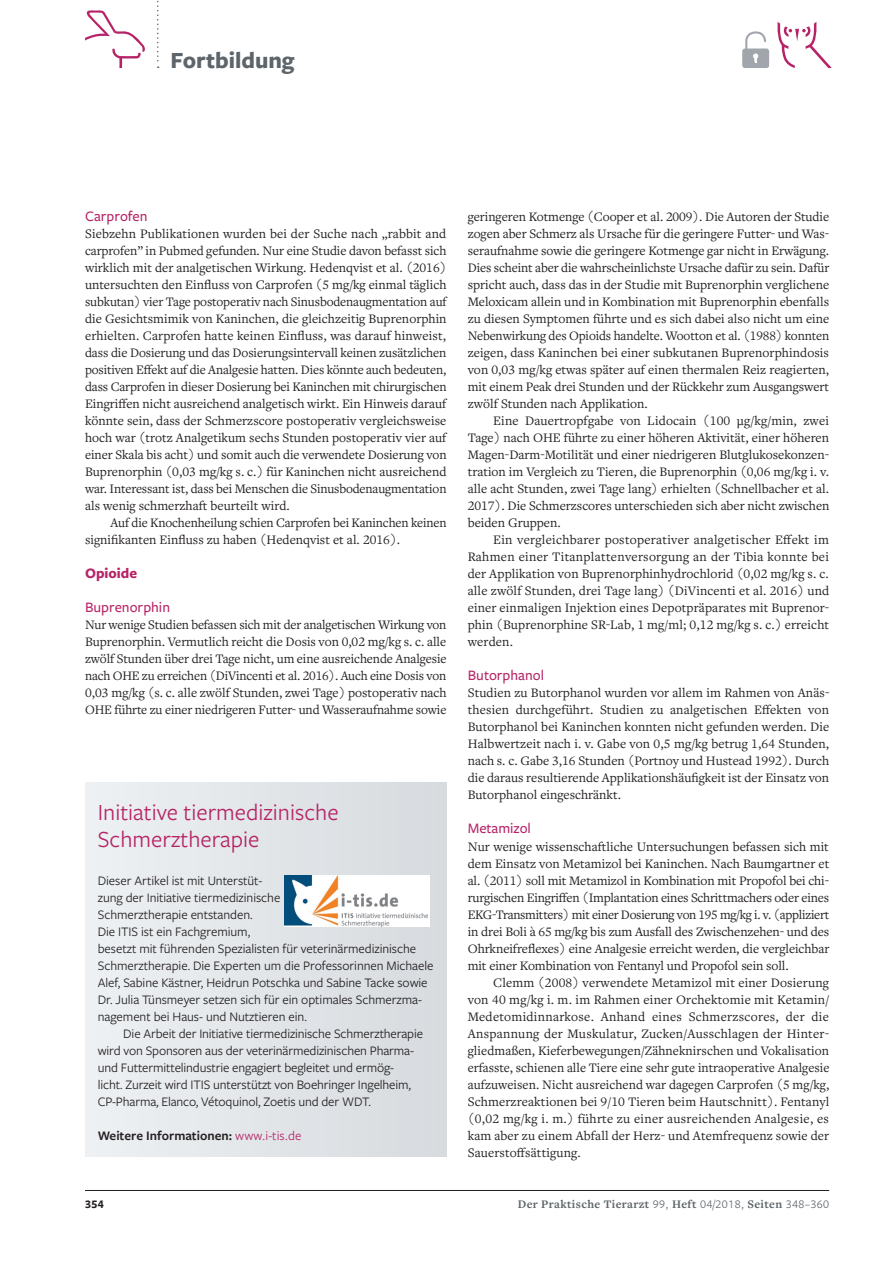
<style>
.page{position:relative;width:893px;height:1263px;background:#fff}
.page>*{position:absolute;margin:0;border:0;box-sizing:border-box;transform-origin:0 0}
.t1{font:24px/27px "Freight Sans Pro";color:#b62467}
.t2{font:700 24px "Freight Sans Pro";color:#5d656a}
.t3{font:500 15px "Freight Sans Pro";color:#b62467}
.t4{font:700 15px "Freight Sans Pro";color:#b62467}
.t5{font:13.5px/17px "Freight Text Pro";color:#231f20;text-align:justify}
.t6{font:13.5px/17px "Freight Sans Pro";letter-spacing:-.005em;color:#231f20}
.t7{font:600 13.5px "Freight Sans Pro";color:#231f20}
.t8{font:700 12px "Freight Text Pro";letter-spacing:.03em;color:#5d656a}
.t9{font:700 12px "Freight Sans Pro";color:#231f20}
.s1{font-weight:400;color:#b62467}
.s2{font-family:"Freight Sans Pro";font-weight:400}
</style>
<div class="page">
<hr style="left:85px;top:1190px;width:744px;height:1px;background:#231f20">
<svg style="left:777px;top:22px;width:55px;height:46px"></svg>
<svg style="left:742px;top:31px;width:27px;height:37px"></svg>
<svg style="left:85px;top:10px;width:60px;height:58px"></svg>
<svg style="left:157px;top:0;width:2px;height:68px"></svg>
<div style="left:85px;top:782px;width:361px;height:375px;background:#e2e6e9"></div>
<img style="left:285px;top:875px;width:142px;height:51px">
<h1 class="t2" style="left:170px;top:44px;width:126px">Fortbildung</h1>
<p class="t3" style="left:85px;top:206px;width:64px">Carprofen</p>
<p class="t5" style="left:85px;top:225px;width:363px">Siebzehn Publikationen wurden bei der Suche nach „rabbit and carprofen” in Pubmed gefunden. Nur eine Studie davon befasst sich wirklich mit der analgetischen Wirkung. Hedenqvist et al. (2016) untersuchten den Einfluss von Carprofen (5 mg/kg einmal täglich subkutan) vier Tage postoperativ nach Sinusbodenaugmentation auf die Gesichtsmimik von Kaninchen, die gleichzeitig Buprenorphin erhielten. Carprofen hatte keinen Einfluss, was darauf hinweist, dass die Dosierung und das Dosierungsintervall keinen zusätzlichen positiven Effekt auf die Analgesie hatten. Dies könnte auch bedeuten, dass Carprofen in dieser Dosierung bei Kaninchen mit chirurgischen Eingriffen nicht ausreichend analgetisch wirkt. Ein Hinweis darauf könnte sein, dass der Schmerzscore postoperativ vergleichsweise hoch war (trotz Analgetikum sechs Stunden postoperativ vier auf einer Skala bis acht) und somit auch die verwendete Dosierung von Buprenorphin (0,03 mg/kg s. c.) für Kaninchen nicht ausreichend war. Interessant ist, dass bei Menschen die Sinusbodenaugmentation als wenig schmerzhaft beurteilt wird.</p>
<p class="t5" style="left:85px;top:514px;width:363px;text-indent:26px">Auf die Knochenheilung schien Carprofen bei Kaninchen keinen signifikanten Einfluss zu haben (Hedenqvist et al. 2016).</p>
<p class="t4" style="left:85px;top:563px;width:54px">Opioide</p>
<p class="t3" style="left:85px;top:597px;width:87px">Buprenorphin</p>
<p class="t5" style="left:85px;top:616px;width:363px">Nur wenige Studien befassen sich mit der analgetischen Wirkung von Buprenorphin. Vermutlich reicht die Dosis von 0,02 mg/kg s. c. alle zwölf Stunden über drei Tage nicht, um eine ausreichende Analgesie nach OHE zu erreichen (DiVincenti et al. 2016). Auch eine Dosis von 0,03 mg/kg (s. c. alle zwölf Stunden, zwei Tage) postoperativ nach OHE führte zu einer niedrigeren Futter- und Wasseraufnahme sowie</p>
<h1 class="t1" style="left:98px;top:798px;width:242px">Initiative tiermedizinische<br>Schmerztherapie</h1>
<p class="t6" style="left:98px;top:871px;width:337px">Dieser Artikel ist mit Unterstüt-<br>zung der Initiative tiermedizinische<br>Schmerztherapie entstanden.<br>Die ITIS ist ein Fachgremium,<br>besetzt mit führenden Spezialisten für veterinärmedizinische Schmerztherapie. Die Experten um die Professorinnen Michaele Alef, Sabine Kästner, Heidrun Potschka und Sabine Tacke sowie Dr. Julia Tünsmeyer setzen sich für ein optimales Schmerzma&shy;nagement bei Haus- und Nutztieren ein.</p>
<p class="t6" style="left:98px;top:1024px;width:327px;text-indent:26px">Die Arbeit der Initiative tiermedizinische Schmerztherapie wird von Sponsoren aus der veterinärmedizinischen Pharma&shy;und Futtermittelindustrie engagiert begleitet und ermög-<br>licht. Zurzeit wird ITIS unterstützt von Boehringer Ingelheim, CP-Pharma, Elanco, Vétoquinol, Zoetis und der WDT.</p>
<p class="t7" style="left:98px;top:1126px;width:205px">Weitere Informationen: <span class="s1">www.i-tis.de</span></p>
<p class="t5" style="left:468px;top:208px;width:363px">geringeren Kotmenge (Cooper et al. 2009). Die Autoren der Studie zogen aber Schmerz als Ursache für die geringere Futter- und Was&shy;seraufnahme sowie die geringere Kotmenge gar nicht in Erwägung.<br>Dies scheint aber die wahrscheinlichste Ursache dafür zu sein. Dafür spricht auch, dass das in der Studie mit Buprenorphin verglichene Meloxicam allein und in Kombination mit Buprenorphin ebenfalls zu diesen Symptomen führte und es sich dabei also nicht um eine Nebenwirkung des Opioids handelte. Wootton et al. (1988) konnten zeigen, dass Kaninchen bei einer subkutanen Buprenorphindosis von 0,03 mg/kg etwas später auf einen thermalen Reiz reagierten, mit einem Peak drei Stunden und der Rückkehr zum Ausgangswert zwölf Stunden nach Applikation.</p>
<p class="t5" style="left:468px;top:412px;width:363px;text-indent:26px">Eine Dauertropfgabe von Lidocain (100 μg/kg/min, zwei Tage) nach OHE führte zu einer höheren Aktivität, einer höheren Magen-Darm-Motilität und einer niedrigeren Blutglukosekonzen&shy;tration im Vergleich zu Tieren, die Buprenorphin (0,06 mg/kg i. v. alle acht Stunden, zwei Tage lang) erhielten (Schnellbacher et al.<br>2017). Die Schmerzscores unterschieden sich aber nicht zwischen beiden Gruppen.</p>
<p class="t5" style="left:468px;top:531px;width:363px;text-indent:26px">Ein vergleichbarer postoperativer analgetischer Effekt im Rahmen einer Titanplattenversorgung an der Tibia konnte bei der Applikation von Buprenorphinhydrochlorid (0,02 mg/kg s. c. alle zwölf Stunden, drei Tage lang) (DiVincenti et al. 2016) und einer einmaligen Injektion eines Depotpräparates mit Buprenor&shy;phin (Buprenorphine SR-Lab, 1 mg/ml; 0,12 mg/kg s. c.) erreicht werden.</p>
<p class="t3" style="left:468px;top:665px;width:78px">Butorphanol</p>
<p class="t5" style="left:468px;top:684px;width:363px">Studien zu Butorphanol wurden vor allem im Rahmen von Anäs&shy;thesien durchgeführt. Studien zu analgetischen Effekten von Butorphanol bei Kaninchen konnten nicht gefunden werden. Die Halbwertzeit nach i. v. Gabe von 0,5 mg/kg betrug 1,64 Stunden, nach s. c. Gabe 3,16 Stunden (Portnoy und Hustead 1992). Durch die daraus resultierende Applikationshäufigkeit ist der Einsatz von Butorphanol eingeschränkt.</p>
<p class="t3" style="left:468px;top:818px;width:65px">Metamizol</p>
<p class="t5" style="left:468px;top:837px;width:363px">Nur wenige wissenschaftliche Untersuchungen befassen sich mit dem Einsatz von Metamizol bei Kaninchen. Nach Baumgartner et al. (2011) soll mit Metamizol in Kombination mit Propofol bei chi&shy;rurgischen Eingriffen (Implantation eines Schrittmachers oder eines EKG-Transmitters) mit einer Dosierung von 195 mg/kg i. v. (appliziert in drei Boli à 65 mg/kg bis zum Ausfall des Zwischenzehen- und des Ohrkneifreflexes) eine Analgesie erreicht werden, die vergleichbar mit einer Kombination von Fentanyl und Propofol sein soll.</p>
<p class="t5" style="left:468px;top:973px;width:363px;text-indent:26px">Clemm (2008) verwendete Metamizol mit einer Dosierung von 40 mg/kg i. m. im Rahmen einer Orchektomie mit Ketamin/ Medetomidinnarkose. Anhand eines Schmerzscores, der die Anspannung der Muskulatur, Zucken/Ausschlagen der Hinter&shy;gliedmaßen, Kieferbewegungen/Zähneknirschen und Vokalisation erfasste, schienen alle Tiere eine sehr gute intraoperative Analgesie aufzuweisen. Nicht ausreichend war dagegen Carprofen (5 mg/kg, Schmerzreaktionen bei 9/10 Tieren beim Hautschnitt). Fentanyl (0,02 mg/kg i. m.) führte zu einer ausreichenden Analgesie, es kam aber zu einem Abfall der Herz- und Atemfrequenz sowie der Sauerstoffsättigung.</p>
<p class="t9" style="left:85px;top:1195px;width:20px">354</p>
<p class="t8" style="left:518px;top:1196px;width:313px">Der Praktische Tierarzt <span class="s2">99,</span> Heft <span class="s2">04/2018,</span> Seiten <span class="s2">348–360</span></p>
</div>
